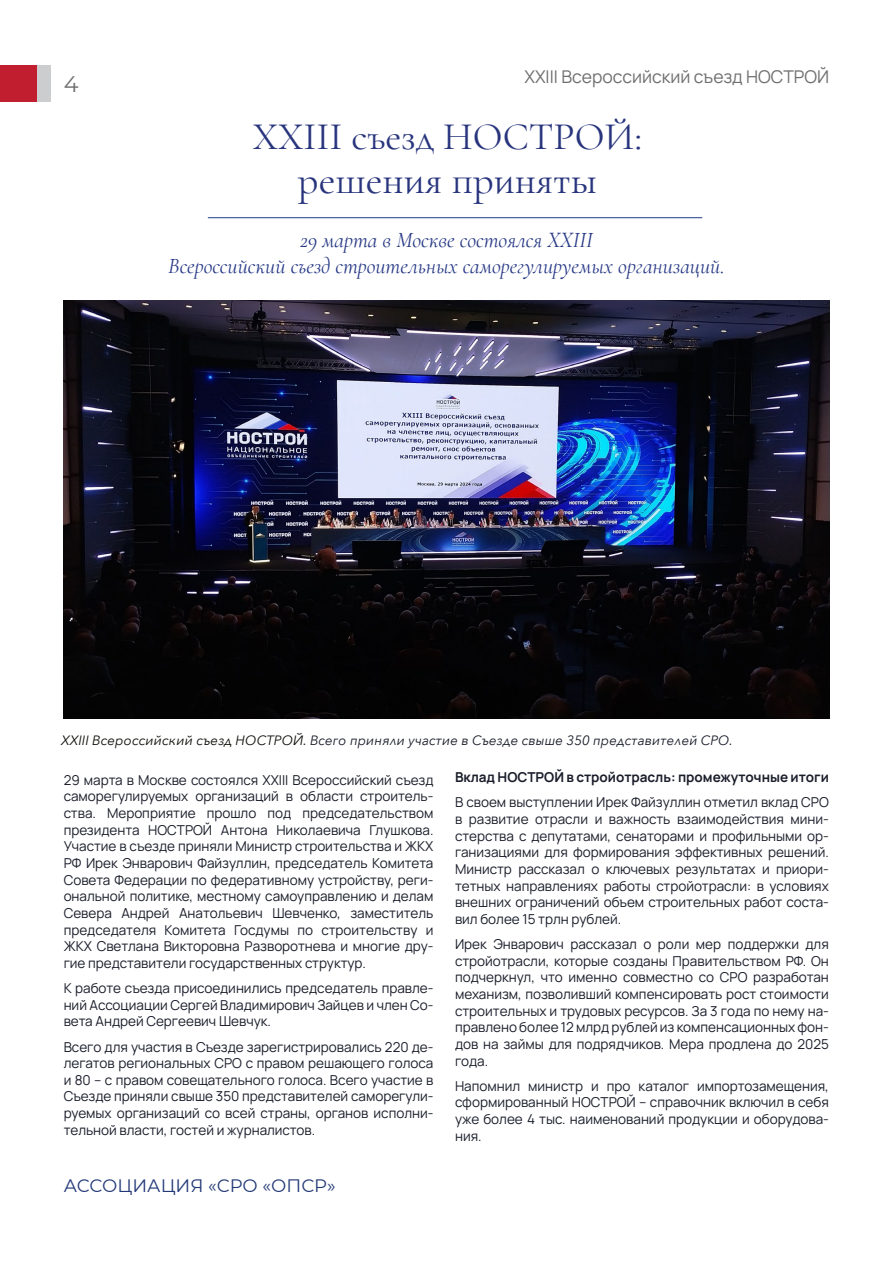
<style>
.page{position:relative;width:893px;height:1263px;background:#fff}
.page>*{position:absolute;margin:0;border:0;box-sizing:border-box;transform-origin:0 0}
.t1{font:41.1px "Cormorant Garamond";color:#28357d}
.t2{font:39px "Cormorant Garamond";color:#28357d}
.t3{font:22.5px "Montserrat";color:#706f6f}
.t4{font:italic 21.9px/26.2px "Cormorant Garamond";color:#253785;text-align:center}
.t5{font:18px "Montserrat";color:#233977}
.t6{font:17.55px "Manrope";color:#706f6f}
.t7{font:13.65px/16.6px "Manrope";color:#1a1d2a;text-align:justify}
.t8{font:700 13.65px "Manrope";color:#1a1d2a}
.t9{font:italic 13.5px "Avenir Next";color:#1a1d2a}
.s1{color:#12110c}
</style>
<div class="page">
<div style="left:6px;top:65px;width:45px;height:36px;background:#cbcdce"></div>
<div style="left:0;top:65px;width:37px;height:36px;background:#c11f2f"></div>
<hr style="left:208px;top:217px;width:494px;height:1px;background:#203c8b">
<img style="left:64px;top:301px;width:765px;height:418px">
<h3 class="t3" style="left:64px;top:69px;width:16px">4</h3>
<p class="t6" style="left:524px;top:65px;width:306px">XXIII Всероссийский съезд НОСТРОЙ</p>
<h2 class="t2" style="left:253px;top:113px;width:391px">XXIII съезд НОСТРОЙ:</h2>
<h1 class="t1" style="left:298px;top:155px;width:301px">решения приняты</h1>
<h3 class="t4" style="left:168px;top:227px;width:558px">29 марта в Москве состоялся XXIII<br>Всероссийский съезд строительных саморегулируемых организаций.</h3>
<p class="t9" style="left:62px;top:729px;width:673px"><span class="s1">XXIII Всероссийский съезд НОСТРОЙ.</span> Всего приняли участие в Съезде свыше 350 представителей СРО.</p>
<p class="t7" style="left:64px;top:771px;width:371px">29 марта в Москве состоялся XXIII Всероссийский съезд саморегулируемых организаций в области строитель&shy;ства. Мероприятие прошло под председательством президента НОСТРОЙ Антона Николаевича Глушкова.<br>Участие в съезде приняли Министр строительства и ЖКХ РФ Ирек Энварович Файзуллин, председатель Комитета Совета Федерации по федеративному устройству, реги&shy;ональной политике, местному самоуправлению и делам Севера Андрей Анатольевич Шевченко, заместитель председателя Комитета Госдумы по строительству и ЖКХ Светлана Викторовна Разворотнева и многие дру&shy;гие представители государственных структур.</p>
<p class="t7" style="left:64px;top:979px;width:371px">К работе съезда присоединились председатель правле&shy;ний Ассоциации Сергей Владимирович Зайцев и член Со&shy;вета Андрей Сергеевич Шевчук.</p>
<p class="t7" style="left:64px;top:1038px;width:371px">Всего для участия в Съезде зарегистрировались 220 де&shy;легатов региональных СРО с правом решающего голоса и 80 – с правом совещательного голоса. Всего участие в Съезде приняли свыше 350 представителей саморегули&shy;руемых организаций со всей страны, органов исполни&shy;тельной власти, гостей и журналистов.</p>
<h3 class="t5" style="left:64px;top:1173px;width:273px">АССОЦИАЦИЯ «СРО «ОПСР»</h3>
<p class="t8" style="left:455px;top:768px;width:375px">Вклад НОСТРОЙ в стройотрасль: промежуточные итоги</p>
<p class="t7" style="left:455px;top:793px;width:375px">В своем выступлении Ирек Файзуллин отметил вклад СРО в развитие отрасли и важность взаимодействия мини&shy;стерства с депутатами, сенаторами и профильными ор&shy;ганизациями для формирования эффективных решений.<br>Министр рассказал о ключевых результатах и приори&shy;тетных направлениях работы стройотрасли: в условиях внешних ограничений объем строительных работ соста&shy;вил более 15 трлн рублей.</p>
<p class="t7" style="left:455px;top:935px;width:375px">Ирек Энварович рассказал о роли мер поддержки для стройотрасли, которые созданы Правительством РФ. Он подчеркнул, что именно совместно со СРО разработан механизм, позволивший компенсировать рост стоимости строительных и трудовых ресурсов. За 3 года по нему на&shy;правлено более 12 млрд рублей из компенсационных фон&shy;дов на займы для подрядчиков. Мера продлена до 2025 года.</p>
<p class="t7" style="left:455px;top:1077px;width:375px">Напомнил министр и про каталог импортозамещения, сформированный НОСТРОЙ – справочник включил в себя уже более 4 тыс. наименований продукции и оборудова&shy;ния.</p>
</div>
